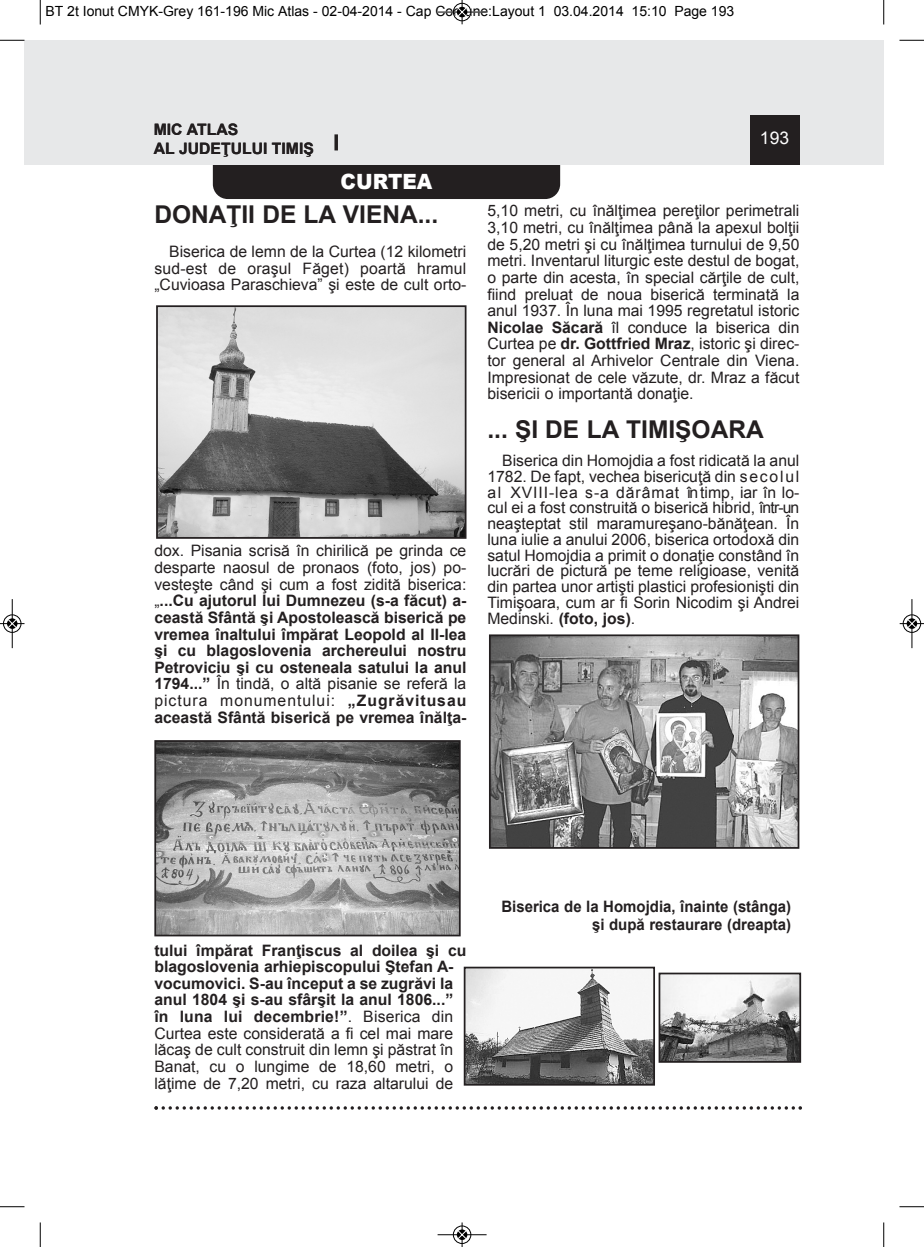
<style>
.page{position:relative;width:924px;height:1247px;background:#fff}
.page>*{position:absolute;margin:0;border:0;box-sizing:border-box;transform-origin:0 0}
.t1{font:700 24.5px "Arial";color:#231f20}
.t2{font:900 21px "Arial";color:#fff;scale:.95 1}
.t3{font:17.5px "Arial";color:#fff}
.t4{font:15.75px/16.6px "Arial";color:#231f20;text-align:justify}
.t5{font:700 15.75px/16.6px "Arial";color:#231f20}
.t6{font:700 15.75px/18.9px "Arial";color:#231f20;text-align:right;scale:.95 1}
.t7{font:14px "Arial";color:#000}
.s1{font-weight:400}
.s2{font-weight:700}
</style>
<div class="page">
<div style="left:213px;top:136px;width:347px;height:63px;background:#231f20;border-radius:15px"></div>
<div style="left:40px;top:40px;width:844px;height:124px;background:#e7e8e9"></div>
<div style="left:750px;top:115px;width:49px;height:49px;background:#231f20"></div>
<div style="left:24px;top:40px;width:16px;height:124px;background:#e7e8e9"></div>
<svg style="left:334px;top:134px;width:4px;height:16px"></svg>
<svg style="left:154px;top:1106px;width:648px;height:3px"></svg>
<img style="left:492px;top:637px;width:304px;height:208px">
<div style="left:489px;top:634px;width:310px;height:214px;border:2px solid #231f20"></div>
<img style="left:661px;top:975px;width:137px;height:84px">
<div style="left:658px;top:972px;width:143px;height:90px;border:2px solid #231f20"></div>
<img style="left:467px;top:969px;width:185px;height:113px">
<div style="left:464px;top:966px;width:191px;height:119px;border:2px solid #231f20"></div>
<img style="left:159px;top:308px;width:304px;height:227px">
<div style="left:156px;top:305px;width:310px;height:233px;border:2px solid #231f20"></div>
<img style="left:157px;top:743px;width:301px;height:190px">
<div style="left:154px;top:740px;width:307px;height:196px;border:2px solid #231f20"></div>
<svg style="left:40px;top:0;width:1px;height:24px"></svg>
<svg style="left:0;top:40px;width:24px;height:1px"></svg>
<svg style="left:883px;top:0;width:1px;height:24px"></svg>
<svg style="left:899px;top:40px;width:25px;height:1px"></svg>
<svg style="left:40px;top:1222px;width:1px;height:24px"></svg>
<svg style="left:0;top:1206px;width:24px;height:1px"></svg>
<svg style="left:883px;top:1222px;width:1px;height:24px"></svg>
<svg style="left:899px;top:1206px;width:25px;height:1px"></svg>
<hr style="left:438px;top:12px;width:48px;height:1px;background:#000">
<div style="left:453px;top:3px;width:18px;height:18px;border:1px solid #000;border-radius:50%"></div>
<svg style="left:458px;top:0;width:8px;height:24px"></svg>
<hr style="left:438px;top:1234px;width:48px;height:1px;background:#000">
<div style="left:453px;top:1225px;width:18px;height:18px;border:1px solid #000;border-radius:50%"></div>
<svg style="left:458px;top:1222px;width:8px;height:24px"></svg>
<div style="left:3px;top:614px;width:19px;height:19px;border:1px solid #fff;border-radius:50%"></div>
<hr style="left:12px;top:599px;width:1px;height:49px;background:#000">
<div style="left:3px;top:614px;width:18px;height:18px;border:1px solid #000;border-radius:50%"></div>
<svg style="left:0;top:619px;width:24px;height:9px"></svg>
<div style="left:902px;top:614px;width:19px;height:19px;border:1px solid #fff;border-radius:50%"></div>
<hr style="left:911px;top:599px;width:1px;height:49px;background:#000">
<div style="left:903px;top:614px;width:18px;height:18px;border:1px solid #000;border-radius:50%"></div>
<svg style="left:900px;top:619px;width:24px;height:9px"></svg>
<p class="t7" style="left:46px;top:3px;width:690px">BT 2t Ionut CMYK-Grey 161-196 Mic Atlas - 02-04-2014 - Cap Comune:Layout 1 03.04.2014 15:10 Page 193</p>
<p class="t5" style="left:154px;top:120px;width:162px;line-height:18.9px">MIC ATLAS<br>AL JUDEŢULUI TIMIŞ</p>
<h2 class="t2" style="left:341px;top:166px;width:98px">CURTEA</h2>
<p class="t3" style="left:760px;top:128px;width:31px">193</p>
<h1 class="t1" style="left:154px;top:200px;width:285px">DONAŢII DE LA VIENA...</h1>
<p class="t4" style="left:154px;top:243px;width:313px;text-indent:15px">Biserica de lemn de la Curtea (12 kilometri sud-est de oraşul Făget) poartă hramul „Cuvioasa Paraschieva” şi este de cult orto-</p>
<p class="t5" style="left:154px;top:542px;width:313px;text-align:justify"><span class="s1">dox. Pisania scrisă în chirilică pe grinda ce desparte naosul de pronaos (foto, jos) po&shy;vesteşte când şi cum a fost zidită biserica: „</span>...Cu ajutorul lui Dumnezeu (s-a făcut) a&shy;ceastă Sfântă şi Apostolească biserică pe vremea înaltului împărat Leopold al II-lea şi cu blagoslovenia archereului nostru Petroviciu şi cu osteneala satului la anul 1794...” <span class="s1">În tindă, o altă pisanie se referă la pictura monumentului:</span> „Zugrăvitusau această Sfântă biserică pe vremea înălţa-</p>
<p class="t4" style="left:487px;top:202px;width:313px">5,10 metri, cu înălţimea pereţilor perimetrali 3,10 metri, cu înălţimea până la apexul bolţii de 5,20 metri şi cu înălţimea turnului de 9,50 metri. Inventarul liturgic este destul de bogat, o parte din acesta, în special cărţile de cult, fiind preluat de noua biserică terminată la anul 1937. În luna mai 1995 regretatul istoric <span class="s2">Nicolae Săcară</span> îl conduce la biserica din Curtea pe <span class="s2">dr. Gottfried Mraz</span>, istoric şi direc&shy;tor general al Arhivelor Centrale din Viena.<br>Impresionat de cele văzute, dr. Mraz a făcut bisericii o importantă donaţie.</p>
<h1 class="t1" style="left:487px;top:416px;width:278px">... ŞI DE LA TIMIŞOARA</h1>
<p class="t4" style="left:487px;top:452px;width:313px;line-height:15.8px;text-indent:15px">Biserica din Homojdia a fost ridicată la anul 1782. De fapt, vechea bisericuţă din secolul al XVIII-lea s-a dărâmat întimp, iar în lo&shy;cul ei a fost construită o biserică hibrid, într-un neaşteptat stil maramureşano-bănăţean. În luna iulie a anului 2006, biserica ortodoxă din satul Homojdia a primit o donaţie constând în lucrări de pictură pe teme religioase, venită din partea unor artişti plastici profesionişti din Timişoara, cum ar fi Sorin Nicodim şi Andrei Medinski. <span class="s2">(foto, jos)</span>.</p>
<p class="t5" style="left:154px;top:941px;width:313px">tului împărat Franţiscus al doilea şi cu blagoslovenia arhiepiscopului Ştefan A&shy;vocumovici. S-au început a se zugrăvi la anul 1804 şi s-au sfârşit la anul 1806...” în luna lui decembrie!”<span class="s1">. Biserica din Curtea este considerată a fi cel mai mare lăcaş de cult construit din lemn şi păstrat în Banat, cu o lungime de 18,60 metri, o lăţime de 7,20 metri, cu raza altarului de</span></p>
<p class="t6" style="left:501px;top:896px;width:307px">Biserica de la Homojdia, înainte (stânga) şi după restaurare (dreapta)</p>
</div>
